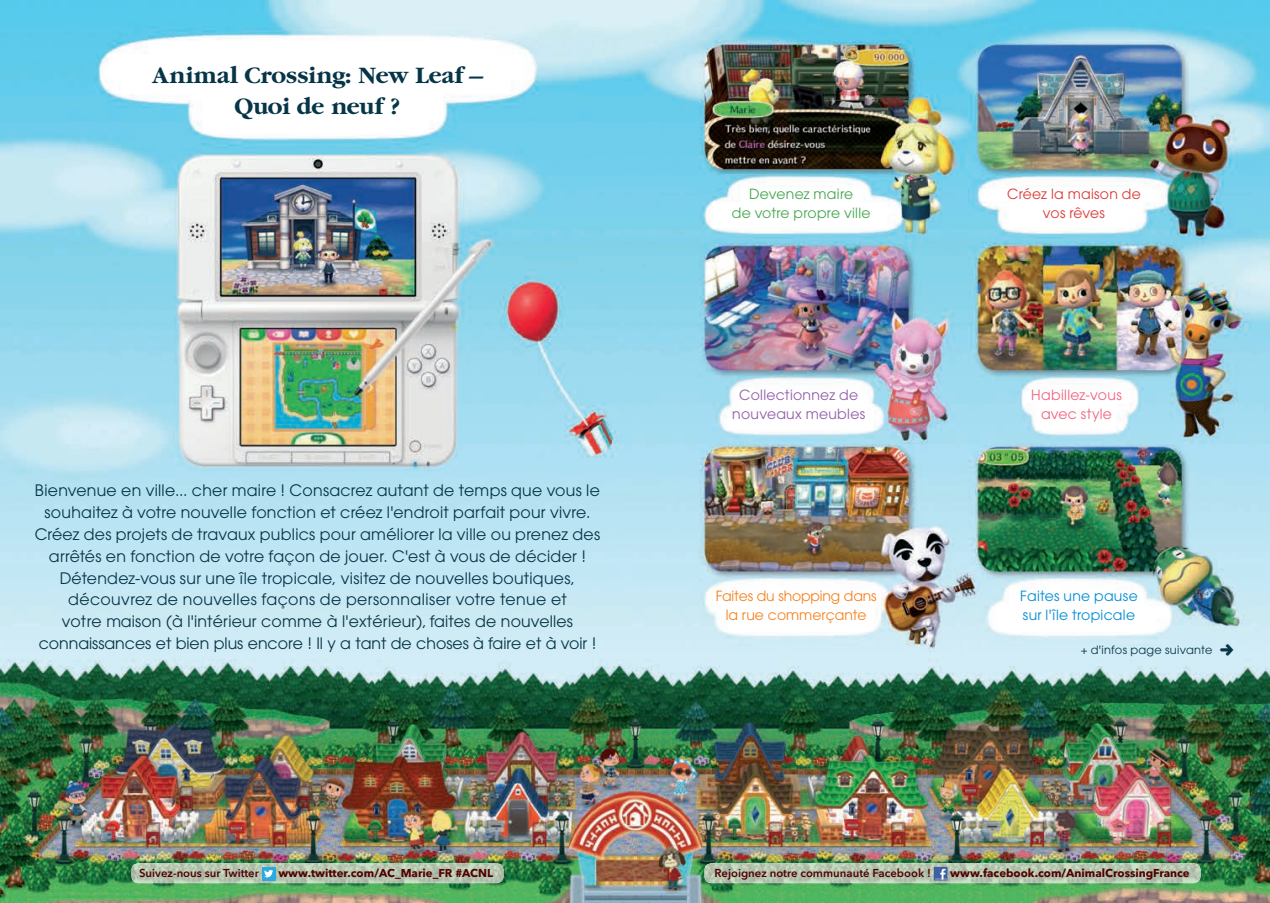
<style>
.page{position:relative;width:1270px;height:903px;background:#fff}
.page>*{position:absolute;margin:0;border:0;box-sizing:border-box;transform-origin:0 0}
.t1{font:700 24.5px/31.5px "Garamond LT";color:#063547;text-align:center}
.t2{font:15.75px/21.9px "Avant Garde";letter-spacing:.015em;color:#063547;text-align:center}
.t3{font:14px/18.4px "Avant Garde";letter-spacing:-.01em;color:#f58220;text-align:center}
.t4{font:14px/18.4px "Avant Garde";letter-spacing:.025em;color:#008cd3}
.t5{font:14px/18.4px "Avant Garde";letter-spacing:.02em;color:#44a74f;text-align:center}
.t6{font:14px/18.4px "Avant Garde";letter-spacing:.02em;color:#8f5da5;text-align:center}
.t7{font:14px/18.4px "Avant Garde";letter-spacing:.02em;color:#db3938;text-align:center}
.t8{font:14px/18.4px "Avant Garde";letter-spacing:.025em;color:#f0637f;text-align:center}
.t9{font:700 11.38px "Avenir Next LT Pro";color:#520000}
.t10{font:600 11.38px "Avenir Next LT Pro";color:#520000}
.t11{font:11.38px "Avant Garde";letter-spacing:.03em;color:#063547}
</style>
<div class="page">
<img style="left:0;top:0;width:1270px;height:903px">
<img style="left:704px;top:863px;width:496px;height:20px">
<svg style="left:934px;top:867px;width:13px;height:13px"></svg>
<svg style="left:935px;top:869px;width:11px;height:10px"></svg>
<img style="left:131px;top:863px;width:373px;height:20px">
<div style="left:262px;top:867px;width:14px;height:13px;background:#2aaae1"></div>
<svg style="left:264px;top:870px;width:9px;height:7px"></svg>
<svg style="left:1220px;top:644px;width:13px;height:12px"></svg>
<h1 class="t1" style="left:152px;top:60px;width:332px">Animal Crossing: New Leaf –<br>Quoi de neuf ?</h1>
<p class="t2" style="left:35px;top:479px;width:567px">Bienvenue en ville... cher maire ! Consacrez autant de temps que vous le souhaitez à votre nouvelle fonction et créez l'endroit parfait pour vivre.<br>Créez des projets de travaux publics pour améliorer la ville ou prenez des arrêtés en fonction de votre façon de jouer. C'est à vous de décider !<br>Détendez-vous sur une île tropicale, visitez de nouvelles boutiques, découvrez de nouvelles façons de personnaliser votre tenue et<br>votre maison (à l'intérieur comme à l'extérieur), faites de nouvelles connaissances et bien plus encore ! Il y a tant de choses à faire et à voir !</p>
<p class="t5" style="left:732px;top:185px;width:140px">Devenez maire<br>de votre propre ville</p>
<p class="t7" style="left:1007px;top:185px;width:135px">Créez la maison de vos rêves</p>
<p class="t6" style="left:732px;top:386px;width:134px">Collectionnez de nouveaux meubles</p>
<p class="t8" style="left:1031px;top:386px;width:92px">Habillez-vous avec style</p>
<p class="t3" style="left:716px;top:587px;width:162px">Faites du shopping dans la rue commerçante</p>
<p class="t4" style="left:1020px;top:587px;width:119px">Faites une pause sur l'île tropicale</p>
<p class="t11" style="left:1081px;top:643px;width:133px">+ d'infos page suivante</p>
<p class="t10" style="left:139px;top:866px;width:121px">Suivez-nous sur Twitter</p>
<p class="t9" style="left:278px;top:866px;width:216px">www.twitter.com/AC_Marie_FR #ACNL</p>
<p class="t10" style="left:714px;top:866px;width:218px">Rejoignez notre communauté Facebook !</p>
<p class="t9" style="left:950px;top:866px;width:241px">www.facebook.com/AnimalCrossingFrance</p>
</div>
